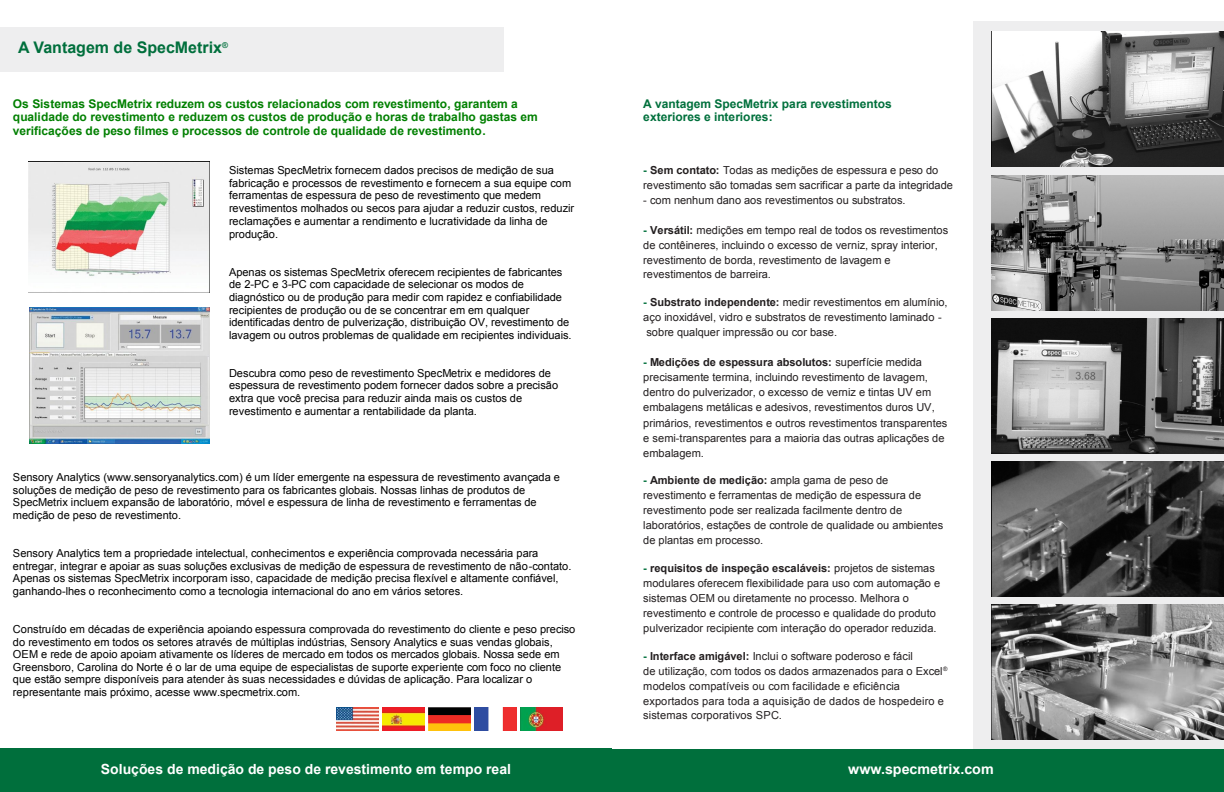
<style>
.page{position:relative;width:1224px;height:792px;background:#fff}
.page>*{position:absolute;margin:0;border:0;box-sizing:border-box;transform-origin:0 0}
.t1{font:700 16px "Arial";color:#006f3c}
.t2{font:700 14px "Arial";color:#fff}
.t3{font:700 13.9px "Arial";color:#fff}
.t4{font:700 12px/13.8px "Arial";letter-spacing:.005em;color:#008000}
.t5{font:700 12px/13.7px "Arial";letter-spacing:.005em;color:#00703c}
.t6{font:11px/12.6px "Arial";color:#000}
.t7{font:11px/15.2px "Arial";color:#231f20}
.t8{font:700 10.6px "Arial";color:#00703c}
.s1{font-weight:700;color:#00703c}
.s2{font-weight:700}
</style>
<div class="page">
<div style="left:0;top:749px;width:612px;height:43px;background:#006f3c"></div>
<div style="left:0;top:27px;width:504px;height:45px;background:#eeeeef"></div>
<div style="left:974px;top:22px;width:250px;height:742px;background:#eeeeef"></div>
<div style="left:612px;top:749px;width:612px;height:43px;background:#006f3c"></div>
<img style="left:991px;top:31px;width:233px;height:135px">
<img style="left:992px;top:175px;width:232px;height:135px">
<img style="left:992px;top:318px;width:232px;height:135px">
<img style="left:991px;top:462px;width:233px;height:135px">
<img style="left:991px;top:604px;width:233px;height:136px">
<img style="left:29px;top:162px;width:181px;height:130px">
<img style="left:29px;top:308px;width:181px;height:136px">
<img style="left:382px;top:708px;width:42px;height:22px">
<img style="left:428px;top:708px;width:42px;height:22px">
<img style="left:474px;top:708px;width:42px;height:22px">
<img style="left:521px;top:708px;width:42px;height:22px">
<img style="left:336px;top:708px;width:42px;height:22px">
<p class="t8" style="left:224px;top:36px;width:9px">®</p>
<p class="t1" style="left:18px;top:39px;width:211px">A Vantagem de SpecMetrix<sup>®</sup></p>
<p class="t4" style="left:13px;top:96px;width:527px">Os Sistemas SpecMetrix reduzem os custos relacionados com revestimento, garantem a qualidade do revestimento e reduzem os custos de produção e horas de trabalho gastas em verificações de peso filmes e processos de controle de qualidade de revestimento.</p>
<p class="t6" style="left:229px;top:164px;width:347px">Sistemas SpecMetrix fornecem dados precisos de medição de sua fabricação e processos de revestimento e fornecem a sua equipe com ferramentas de espessura de peso de revestimento que medem revestimentos molhados ou secos para ajudar a reduzir custos, reduzir reclamações e aumentar a rendimento e lucratividade da linha de produção.</p>
<p class="t6" style="left:229px;top:265px;width:344px">Apenas os sistemas SpecMetrix oferecem recipientes de fabricantes de 2-PC e 3-PC com capacidade de selecionar os modos de diagnóstico ou de produção para medir com rapidez e confiabilidade recipientes de produção ou de se concentrar em em qualquer identificadas dentro de pulverização, distribuição OV, revestimento de lavagem ou outros problemas de qualidade em recipientes individuais.</p>
<p class="t6" style="left:229px;top:367px;width:331px">Descubra como peso de revestimento SpecMetrix e medidores de espessura de revestimento podem fornecer dados sobre a precisão extra que você precisa para reduzir ainda mais os custos de revestimento e aumentar a rentabilidade da planta.</p>
<p class="t6" style="left:13px;top:471px;width:549px">Sensory Analytics (www.sensoryanalytics.com) é um líder emergente na espessura de revestimento avançada e soluções de medição de peso de revestimento para os fabricantes globais. Nossas linhas de produtos de SpecMetrix incluem expansão de laboratório, móvel e espessura de linha de revestimento e ferramentas de medição de peso de revestimento.</p>
<p class="t6" style="left:13px;top:547px;width:560px">Sensory Analytics tem a propriedade intelectual, conhecimentos e experiência comprovada necessária para entregar, integrar e apoiar as suas soluções exclusivas de medição de espessura de revestimento de não-contato.<br>Apenas os sistemas SpecMetrix incorporam isso, capacidade de medição precisa flexível e altamente confiável, ganhando-lhes o reconhecimento como a tecnologia internacional do ano em vários setores.</p>
<p class="t6" style="left:13px;top:623px;width:564px">Construído em décadas de experiência apoiando espessura comprovada do revestimento do cliente e peso preciso do revestimento em todos os setores através de múltiplas indústrias, Sensory Analytics e suas vendas globais, OEM e rede de apoio apoiam ativamente os líderes de mercado em todos os mercados globais. Nossa sede em Greensboro, Carolina do Norte é o lar de uma equipe de especialistas de suporte experiente com foco no cliente que estão sempre disponíveis para atender às suas necessidades e dúvidas de aplicação. Para localizar o representante mais próximo, acesse www.specmetrix.com.</p>
<p class="t5" style="left:643px;top:96px;width:250px">A vantagem SpecMetrix para revestimentos exteriores e interiores:</p>
<p class="t7" style="left:643px;top:163px;width:311px;line-height:14.9px"><span class="s1">-</span> <span class="s2">Sem contato:</span> Todas as medições de espessura e peso do revestimento são tomadas sem sacrificar a parte da integridade</p>
<p class="t7" style="left:643px;top:192px;width:264px">- com nenhum dano aos revestimentos ou substratos.</p>
<p class="t7" style="left:643px;top:223px;width:306px;line-height:14.7px"><span class="s1">-</span> <span class="s2">Versátil:</span> medições em tempo real de todos os revestimentos de contêineres, incluindo o excesso de verniz, spray interior, revestimento de borda, revestimento de lavagem e revestimentos de barreira.</p>
<p class="t7" style="left:643px;top:295px;width:306px;line-height:14.8px"><span class="s1">-</span> <span class="s2">Substrato independente:</span> medir revestimentos em alumínio, aço inoxidável, vidro e substratos de revestimento laminado - sobre qualquer impressão ou cor base.</p>
<p class="t7" style="left:643px;top:354px;width:306px"><span class="s1">-</span> <span class="s2">Medições de espessura absolutos:</span> superfície medida precisamente termina, incluindo revestimento de lavagem, dentro do pulverizador, o excesso de verniz e tintas UV em embalagens metálicas e adesivos, revestimentos duros UV, primários, revestimentos e outros revestimentos transparentes e semi-transparentes para a maioria das outras aplicações de embalagem.</p>
<p class="t7" style="left:643px;top:472px;width:302px"><span class="s1">-</span> <span class="s2">Ambiente de medição:</span> ampla gama de peso de revestimento e ferramentas de medição de espessura de revestimento pode ser realizada facilmente dentro de laboratórios, estações de controle de qualidade ou ambientes de plantas em processo.</p>
<p class="t7" style="left:643px;top:561px;width:298px;line-height:14.9px"><span class="s1">-</span> <span class="s2">requisitos de inspeção escaláveis:</span> projetos de sistemas modulares oferecem flexibilidade para uso com automação e sistemas OEM ou diretamente no processo. Melhora o revestimento e controle de processo e qualidade do produto pulverizador recipiente com interação do operador reduzida.</p>
<p class="t7" style="left:643px;top:649px;width:306px;line-height:14.8px"><span class="s1">-</span> <span class="s2">Interface amigável:</span> Inclui o software poderoso e fácil<br>de utilização, com todos os dados armazenados para o Excel<sup>® </sup>modelos compatíveis ou com facilidade e eficiência exportados para toda a aquisição de dados de hospedeiro e sistemas corporativos SPC.</p>
<p class="t2" style="left:101px;top:761px;width:412px">Soluções de medição de peso de revestimento em tempo real</p>
<p class="t3" style="left:862px;top:763px;width:146px">www.specmetrix.com</p>
<p class="t2" style="left:848px;top:761px;width:147px">www.specmetrix.com</p>
<p class="t3" style="left:91px;top:762px;width:411px">Soluções de medição de peso de revestimento em tempo real</p>
</div>
